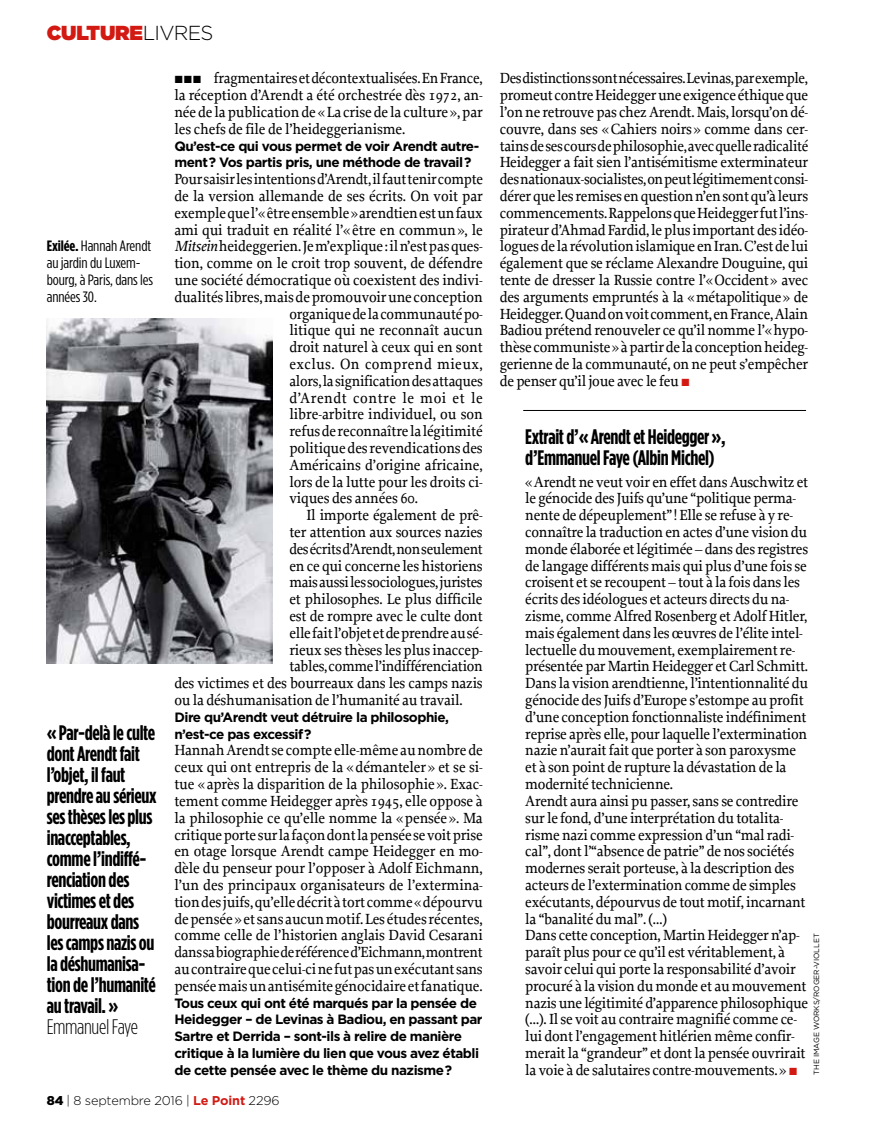
<style>
.page{position:relative;width:872px;height:1127px;background:#fff}
.page>*{position:absolute;margin:0;border:0;box-sizing:border-box;transform-origin:0 0}
.t1{font:700 21px/21px "Gotham Condensed";letter-spacing:-.015em;color:#000}
.t2{font:300 21px "Gotham Condensed";letter-spacing:-.015em;color:#000}
.t3{font:900 20.25px "Gotham";letter-spacing:-.01em;color:#d21a13}
.t4{font:15.45px/16.8px "Proforma";letter-spacing:-.02em;color:#000;scale:.95 1}
.t5{font:15.45px/16.8px "Proforma";letter-spacing:-.02em;color:#000;text-align:justify;scale:.93 1}
.t6{font:15.45px/16.8px "Proforma";letter-spacing:-.02em;color:#000;text-align:justify;scale:.94 1}
.t7{font:15.45px "Proforma";color:#000;scale:.95 1}
.t8{font:15.45px "Proforma";letter-spacing:.025em;color:#000;scale:.95 1}
.t9{font:15.45px "Proforma";letter-spacing:.035em;color:#000;scale:.95 1}
.t10{font:15px/16.8px "Gotham Condensed";letter-spacing:-.005em;color:#000;scale:1.1 1}
.t11{font:700 13.5px/16.8px "Gotham";letter-spacing:-.035em;color:#000}
.t12{font:300 12.75px "Gotham";letter-spacing:-.01em;color:#000}
.t13{font:10.5px "Puce Chiffre";color:#000}
.t14{font:7.5px "Gotham";letter-spacing:-.01em;color:#000}
.s1{font-weight:300;color:#000}
.s2{font-weight:700}
.s3{font-style:italic}
.s4{font-weight:900}
.s5{font-weight:700;color:#d21a13}
.s6{font-family:"Puce Chiffre";font-size:10.5px;color:#d21a13}
</style>
<div class="page">
<img style="left:47px;top:319px;width:225px;height:344px">
<hr style="left:523px;top:410px;width:283px;height:1px;background:#000">
<h2 class="t3" style="left:47px;top:19px;width:168px">CULTURE<span class="s1">livres</span></h2>
<p class="t10" style="left:47px;top:238px;width:98px"><span class="s2">Exilée.</span> Hannah Arendt au jardin du Luxem&shy;bourg, à Paris, dans les années 30.</p>
<p class="t1" style="left:47px;top:722px;width:111px">« Par-delà le culte dont Arendt fait l’objet, il faut prendre au sérieux ses thèses les plus inacceptables, comme l’indiffé&shy;renciation des victimes et des bourreaux dans les camps nazis ou la déshumanisa&shy;tion de l’humanité au travail. »</p>
<h1 class="t2" style="left:47px;top:1014px;width:93px">Emmanuel Faye</h1>
<p class="t6" style="left:174px;top:70px;width:329px;text-indent:40px">fragmentaires et décontextualisées. En France, la réception d’Arendt a été orchestrée dès 1972, an&shy;née de la publication de «La crise de la culture», par les chefs de file de l’heideggerianisme.</p>
<p class="t11" style="left:174px;top:137px;width:305px">Qu’est-ce qui vous permet de voir Arendt autre&shy;ment ? Vos partis pris, une méthode de travail ?</p>
<p class="t6" style="left:174px;top:171px;width:330px">Pour saisir les intentions d’Arendt, il faut tenir compte</p>
<p class="t4" style="left:174px;top:187px;width:326px">de la version allemande de ses écrits. On voit par</p>
<p class="t6" style="left:174px;top:204px;width:329px">exemple que l’«être ensemble» arendtien est un faux</p>
<p class="t4" style="left:174px;top:221px;width:326px">ami qui traduit en réalité l’«être en commun», le</p>
<p class="t4" style="left:174px;top:238px;width:326px"><span class="s3">Mitsein</span> heideggerien. Je m’explique: il n’est pas ques-</p>
<p class="t4" style="left:174px;top:255px;width:326px">tion, comme on le croit trop souvent, de défendre</p>
<p class="t4" style="left:174px;top:271px;width:326px">une société démocratique où coexistent des indivi-</p>
<p class="t4" style="left:174px;top:288px;width:326px">dualités libres, mais de promouvoir une conception</p>
<p class="t6" style="left:289px;top:305px;width:207px">organique de la communauté po-</p>
<p class="t7" style="left:289px;top:321px;width:205px">litique qui ne reconnaît aucun</p>
<p class="t4" style="left:289px;top:339px;width:205px">droit naturel à ceux qui en sont</p>
<p class="t8" style="left:289px;top:354px;width:205px">exclus. On comprend mieux,</p>
<p class="t6" style="left:289px;top:372px;width:207px">alors, la signification des attaques</p>
<p class="t9" style="left:289px;top:388px;width:205px">d’Arendt contre le moi et le</p>
<p class="t4" style="left:289px;top:406px;width:205px">libre-arbitre individuel, ou son</p>
<p class="t4" style="left:289px;top:423px;width:205px">refus de reconnaître la légitimité</p>
<p class="t4" style="left:289px;top:439px;width:205px">politique des revendications des</p>
<p class="t4" style="left:289px;top:456px;width:205px">Américains d’origine africaine,</p>
<p class="t4" style="left:289px;top:473px;width:205px">lors de la lutte pour les droits ci-</p>
<p class="t4" style="left:289px;top:490px;width:137px">viques des années 60.</p>
<p class="t4" style="left:306px;top:507px;width:187px">Il importe également de prê-</p>
<p class="t4" style="left:289px;top:523px;width:205px">ter attention aux sources nazies</p>
<p class="t5" style="left:289px;top:540px;width:209px">des écrits d’Arendt, non seulement</p>
<p class="t4" style="left:289px;top:557px;width:205px">en ce qui concerne les historiens</p>
<p class="t6" style="left:289px;top:574px;width:207px">mais aussi les sociologues, juristes</p>
<p class="t4" style="left:289px;top:591px;width:205px">et philosophes. Le plus difficile</p>
<p class="t4" style="left:289px;top:607px;width:205px">est de rompre avec le culte dont</p>
<p class="t4" style="left:289px;top:624px;width:205px">elle fait l’objet et de prendre au sé-</p>
<p class="t4" style="left:289px;top:641px;width:205px">rieux ses thèses les plus inaccep-</p>
<p class="t6" style="left:289px;top:658px;width:207px">tables, comme l’indifférenciation</p>
<p class="t4" style="left:174px;top:675px;width:326px">des victimes et des bourreaux dans les camps nazis</p>
<p class="t4" style="left:174px;top:691px;width:305px">ou la déshumanisation de l’humanité au travail.</p>
<p class="t11" style="left:174px;top:708px;width:276px">Dire qu’Arendt veut détruire la philosophie, n’est-ce pas excessif ?</p>
<p class="t4" style="left:174px;top:742px;width:326px;text-align:justify">Hannah Arendt se compte elle-même au nombre de ceux qui ont entrepris de la «démanteler» et se si&shy;tue «après la disparition de la philosophie». Exac&shy;tement comme Heidegger après 1945, elle oppose à la philosophie ce qu’elle nomme la «pensée». Ma critique porte sur la façon dont la pensée se voit prise en otage lorsque Arendt campe Heidegger en mo&shy;dèle du penseur pour l’opposer à Adolf Eichmann, l’un des principaux organisateurs de l’extermina&shy;tion des juifs, qu’elle décrit à tort comme «dépourvu de pensée» et sans aucun motif. Les études récentes, comme celle de l’historien anglais David Cesarani dans sa biographie de référence d’Eichmann, montrent au contraire que celui-ci ne fut pas un exécutant sans pensée mais un antisémite génocidaire et fanatique.</p>
<p class="t11" style="left:174px;top:994px;width:310px">Tous ceux qui ont été marqués par la pensée de Heidegger – de Levinas à Badiou, en passant par Sartre et Derrida – sont-ils à relire de manière critique à la lumière du lien que vous avez établi de cette pensée avec le thème du nazisme ?</p>
<p class="t13" style="left:173px;top:72px;width:30px">…</p>
<p class="t12" style="left:47px;top:1092px;width:234px"><span class="s4">84</span> | 8 septembre 2016 | <span class="s5">Le Point</span> 2296</p>
<p class="t5" style="left:500px;top:70px;width:333px">Des distinctions sont nécessaires. Levinas, par exemple, promeut contre Heidegger une exigence éthique que l’on ne retrouve pas chez Arendt. Mais, lorsqu’on dé&shy;couvre, dans ses «Cahiers noirs» comme dans cer&shy;tains de ses cours de philosophie, avec quelle radicalité Heidegger a fait sien l’antisémitisme exterminateur des nationaux-socialistes, on peut légitimement consi&shy;dérer que les remises en question n’en sont qu’à leurs commencements. Rappelons que Heidegger fut l’ins&shy;pirateur d’Ahmad Fardid, le plus important des idéo&shy;logues de la révolution islamique en Iran. C’est de lui également que se réclame Alexandre Douguine, qui tente de dresser la Russie contre l’«Occident» avec des arguments empruntés à la «métapolitique» de Heidegger. Quand on voit comment, en France, Alain Badiou prétend renouveler ce qu’il nomme l’«hypo&shy;thèse communiste» à partir de la conception heideg&shy;gerienne de la communauté, on ne peut s’empêcher de penser qu’il joue avec le feu <span class="s6">§</span></p>
<h1 class="t1" style="left:525px;top:426px;width:202px">Extrait d’« Arendt et Heidegger », d’Emmanuel Faye (Albin Michel)</h1>
<p class="t4" style="left:525px;top:473px;width:299px">«Arendt ne veut voir en effet dans Auschwitz et le génocide des Juifs qu’une “politique perma&shy;nente de dépeuplement”! Elle se refuse à y re&shy;connaître la traduction en actes d’une vision du monde élaborée et légitimée – dans des registres de langage différents mais qui plus d’une fois se croisent et se recoupent – tout à la fois dans les écrits des idéologues et acteurs directs du na&shy;zisme, comme Alfred Rosenberg et Adolf Hitler, mais également dans les œuvres de l’élite intel&shy;lectuelle du mouvement, exemplairement re&shy;présentée par Martin Heidegger et Carl Schmitt.<br>Dans la vision arendtienne, l’intentionnalité du génocide des Juifs d’Europe s’estompe au profit d’une conception fonctionnaliste indéfiniment reprise après elle, pour laquelle l’extermination nazie n’aurait fait que porter à son paroxysme et à son point de rupture la dévastation de la modernité technicienne.<br>Arendt aura ainsi pu passer, sans se contredire sur le fond, d’une interprétation du totalita&shy;risme nazi comme expression d’un “mal radi&shy;cal”, dont l’“absence de patrie” de nos sociétés modernes serait porteuse, à la description des acteurs de l’extermination comme de simples exécutants, dépourvus de tout motif, incarnant la “banalité du mal”. (…)<br>Dans cette conception, Martin Heidegger n’ap&shy;paraît plus pour ce qu’il est véritablement, à savoir celui qui porte la responsabilité d’avoir procuré à la vision du monde et au mouvement nazis une légitimité d’apparence philosophique (…). Il se voit au contraire magnifié comme ce&shy;lui dont l’engagement hitlérien même confir&shy;merait la “grandeur” et dont la pensée ouvrirait la voie à de salutaires contre-mouvements.» <span class="s6">§</span></p>
<p class="t14" style="left:812px;top:1075px;width:143px;rotate:-90deg">the image works/roger-viollet</p>
</div>
